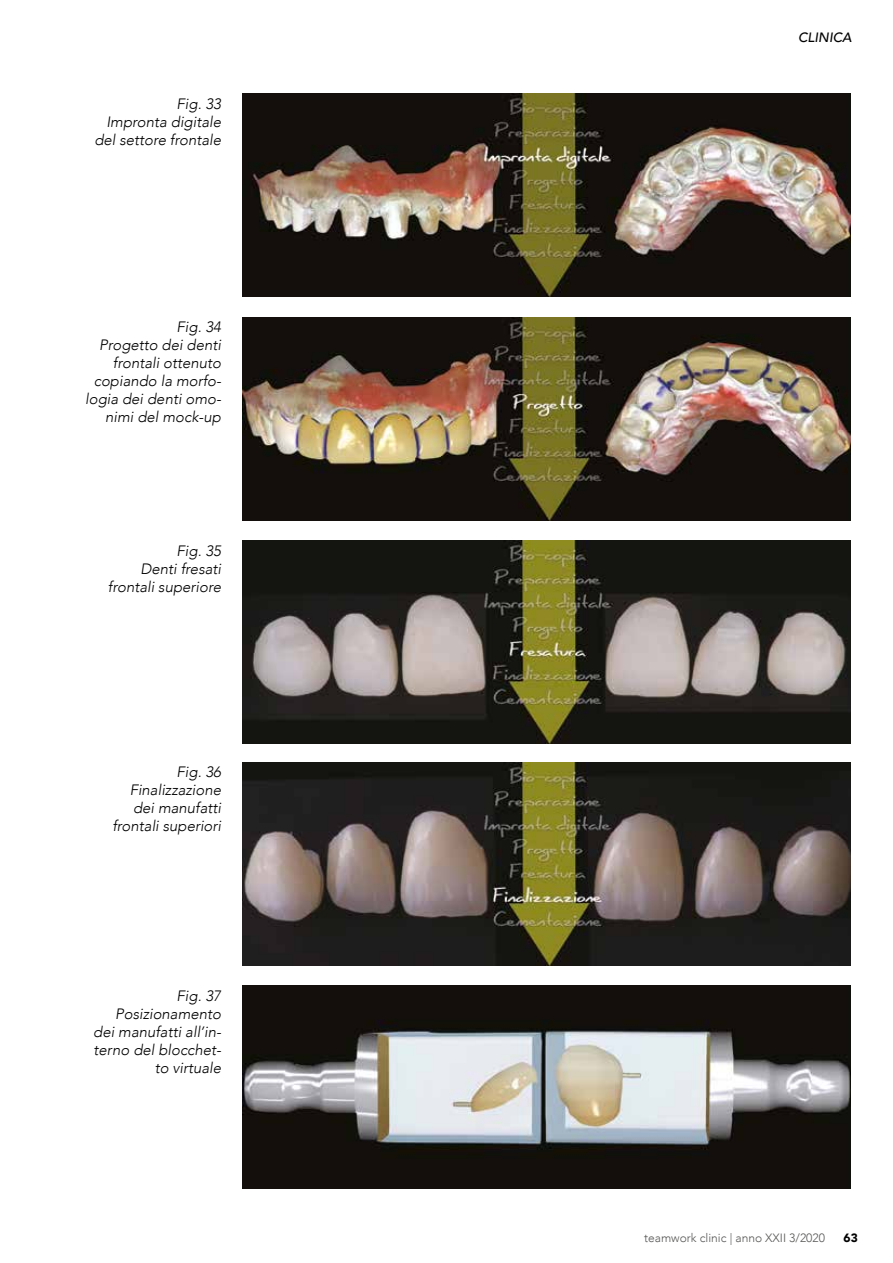
<style>
.page{position:relative;width:893px;height:1263px;background:#fff}
.page>*{position:absolute;margin:0;border:0;box-sizing:border-box;transform-origin:0 0}
.t1{font:italic 300 15px/18px "Avenir";color:#000;text-align:right}
.t2{font:italic 500 13.5px "Avenir";color:#000}
.t3{font:300 12px "Avenir";color:#575756}
.t4{font:900 12px "Avenir";color:#000}
</style>
<div class="page">
<img style="left:243px;top:94px;width:607px;height:202px">
<img style="left:243px;top:317px;width:607px;height:203px">
<img style="left:243px;top:762px;width:607px;height:203px">
<img style="left:243px;top:541px;width:607px;height:203px">
<img style="left:243px;top:986px;width:607px;height:203px">
<p class="t1" style="left:94px;top:94px;width:128px">Fig. 33<br>Impronta digitale del settore frontale</p>
<p class="t1" style="left:85px;top:318px;width:137px">Fig. 34<br>Progetto dei denti frontali ottenuto copiando la morfo&shy;logia dei denti omo&shy;nimi del mock-up</p>
<p class="t1" style="left:108px;top:542px;width:115px">Fig. 35<br>Denti fresati frontali superiore</p>
<p class="t1" style="left:112px;top:763px;width:110px">Fig. 36<br>Finalizzazione dei manufatti frontali superiori</p>
<p class="t1" style="left:93px;top:987px;width:129px">Fig. 37<br>Posizionamento dei manufatti all’in&shy;terno del blocchet&shy;to virtuale</p>
<p class="t2" style="left:798px;top:29px;width:55px">CLINICA</p>
<p class="t3" style="left:644px;top:1231px;width:182px">teamwork clinic | anno XXII 3/2020</p>
<p class="t4" style="left:844px;top:1227px;width:16px">63</p>
</div>
